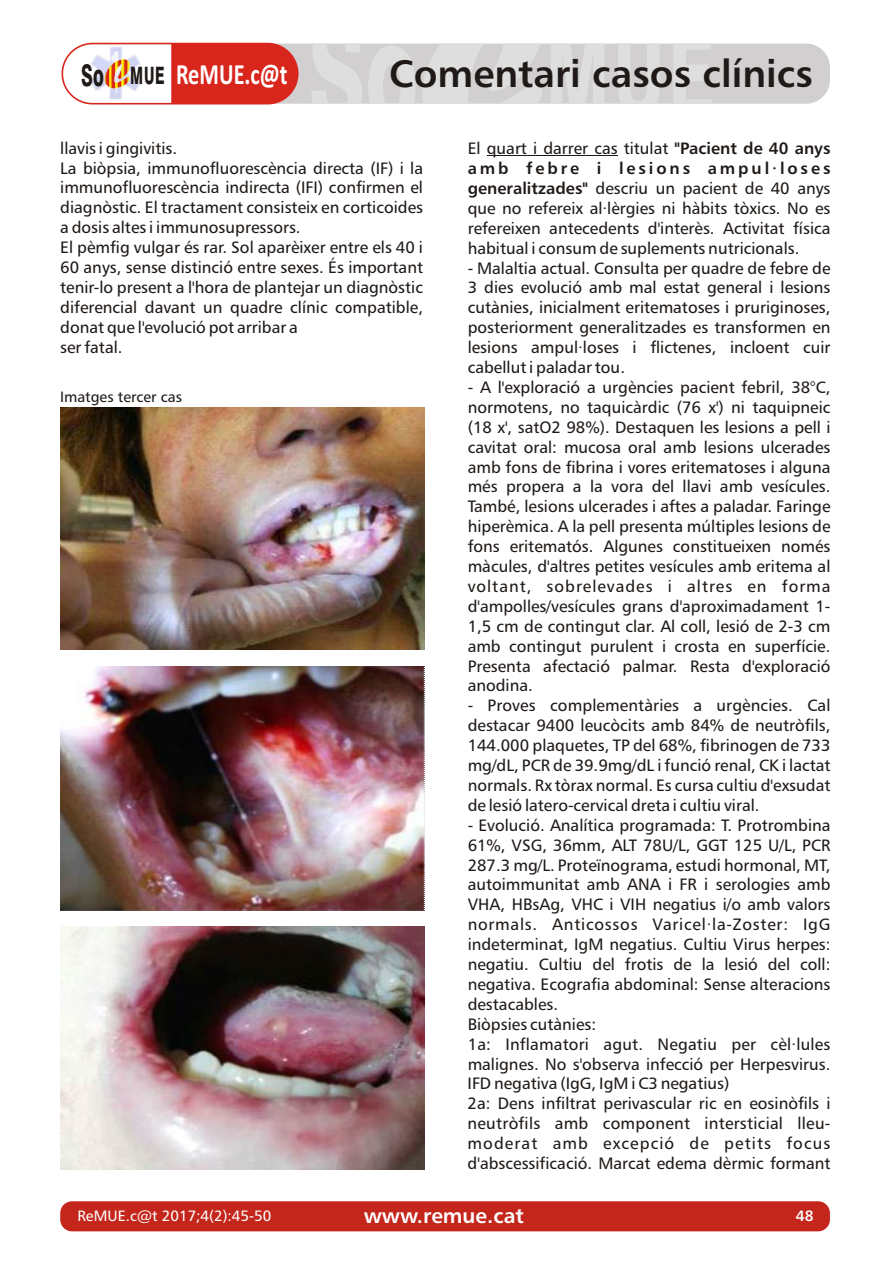
<style>
.page{position:relative;width:893px;height:1263px;background:#fff}
.page>*{position:absolute;margin:0;border:0;box-sizing:border-box;transform-origin:0 0}
.t1{font:38.25px "Humanist 777 BT Roman B,Bold";color:#1f1a17}
.t2{font:700 29.55px "Calibri";color:#fff;scale:.76 1}
.t3{font:21px "Humanist 777 BT Roman B,Bold";color:#fff}
.t4{font:16.5px/20px "Humanist 777 BT Roman B";color:#1f1a17;text-align:justify}
.t5{font:16.5px "Humanist 777 BT Roman B,Bold";letter-spacing:.175em;color:#1f1a17}
.t6{font:15px "Humanist 777 BT Roman B";color:#fff}
.t7{font:15px "Humanist 777 BT Roman B";color:#1f1a17}
.t8{font:15px "Humanist 777 BT Roman B,Bold";color:#fff}
.s1{font-family:"Swiss 721 BT";font-weight:800;font-size:29.85px;color:#1f1a17}
.s2{font-family:"Swiss 721 BT";font-weight:800;font-size:24px;color:#1f1a17}
.s3{font-family:"Humanist 777 BT Roman B,Bold"}
</style>
<div class="page">
<div style="left:60px;top:1201px;width:770px;height:30px;background:#c4261c;border-radius:12px"></div>
<svg style="left:62px;top:43px;width:768px;height:61px;background:#dbbcba"></svg>
<img style="left:60px;top:408px;width:364px;height:242px">
<img style="left:60px;top:667px;width:364px;height:243px">
<img style="left:60px;top:926px;width:364px;height:243px">
<hr style="left:487px;top:155px;width:131px;height:1px;background:#1f1a17">
<h2 class="t2" style="left:81px;top:62px;width:273px"><span class="s1">So</span> <span class="s2">MUE</span> ReMUE.c@t</h2>
<h1 class="t1" style="left:389px;top:58px;width:425px">Comentari casos clínics</h1>
<p class="t4" style="left:60px;top:139px;width:364px;text-align:left">llavis i gingivitis.<br>La biòpsia, immunofluorescència directa (IF) i la immunofluorescència indirecta (IFI) confirmen el diagnòstic. El tractament consisteix en corticoides a dosis altes i immunosupressors.<br>El pèmfig vulgar és rar. Sol aparèixer entre els 40 i 60 anys, sense distinció entre sexes. És important tenir-lo present a l'hora de plantejar un diagnòstic diferencial davant un quadre clínic compatible, donat que l'evolució pot arribar a<br>ser fatal.</p>
<p class="t7" style="left:60px;top:391px;width:124px">Imatges tercer cas</p>
<p class="t4" style="left:468px;top:140px;width:364px">El quart i darrer cas titulat <span class="s3">"Pacient de 40 anys</span></p>
<p class="t5" style="left:468px;top:161px;width:364px">amb febre i lesions ampul·loses</p>
<p class="t4" style="left:468px;top:180px;width:364px"><span class="s3">generalitzades"</span> descriu un pacient de 40 anys que no refereix al·lèrgies ni hàbits tòxics. No es refereixen antecedents d'interès. Activitat física habitual i consum de suplements nutricionals.</p>
<p class="t4" style="left:468px;top:259px;width:364px">- Malaltia actual. Consulta per quadre de febre de 3 dies evolució amb mal estat general i lesions cutànies, inicialment eritematoses i pruriginoses, posteriorment generalitzades es transformen en lesions ampul·loses i flictenes, incloent cuir cabellut i paladar tou.</p>
<p class="t4" style="left:468px;top:379px;width:364px">- A l'exploració a urgències pacient febril, 38°C, normotens, no taquicàrdic (76 x') ni taquipneic (18 x', satO2 98%). Destaquen les lesions a pell i cavitat oral: mucosa oral amb lesions ulcerades amb fons de fibrina i vores eritematoses i alguna més propera a la vora del llavi amb vesícules.<br>També, lesions ulcerades i aftes a paladar. Faringe hiperèmica. A la pell presenta múltiples lesions de fons eritematós. Algunes constitueixen només màcules, d'altres petites vesícules amb eritema al voltant, sobrelevades i altres en forma d'ampolles/vesícules grans d'aproximadament 1- 1,5 cm de contingut clar. Al coll, lesió de 2-3 cm amb contingut purulent i crosta en superfície.<br>Presenta afectació palmar. Resta d'exploració anodina.</p>
<p class="t4" style="left:468px;top:697px;width:364px">- Proves complementàries a urgències. Cal destacar 9400 leucòcits amb 84% de neutròfils, 144.000 plaquetes, TP del 68%, fibrinogen de 733 mg/dL, PCR de 39.9mg/dL i funció renal, CK i lactat normals. Rx tòrax normal. Es cursa cultiu d'exsudat de lesió latero-cervical dreta i cultiu viral.</p>
<p class="t4" style="left:468px;top:816px;width:364px;text-align:left">- Evolució. Analítica programada: T. Protrombina 61%, VSG, 36mm, ALT 78U/L, GGT 125 U/L, PCR 287.3 mg/L. Proteïnograma, estudi hormonal, MT, autoimmunitat amb ANA i FR i serologies amb VHA, HBsAg, VHC i VIH negatius i/o amb valors normals. Anticossos Varicel·la-Zoster: IgG indeterminat, IgM negatius. Cultiu Virus herpes: negatiu. Cultiu del frotis de la lesió del coll: negativa. Ecografia abdominal: Sense alteracions destacables.<br>Biòpsies cutànies:<br>1a: Inflamatori agut. Negatiu per cèl·lules malignes. No s'observa infecció per Herpesvirus.<br>IFD negativa (IgG, IgM i C3 negatius)<br>2a: Dens infiltrat perivascular ric en eosinòfils i neutròfils amb component intersticial lleu&shy;moderat amb excepció de petits focus d'abscessificació. Marcat edema dèrmic formant</p>
<p class="t6" style="left:77px;top:1210px;width:195px">ReMUE.c@t 2017;4(2):45-50</p>
<p class="t3" style="left:364px;top:1207px;width:162px">www.remue.cat</p>
<p class="t8" style="left:796px;top:1210px;width:19px">48</p>
</div>
